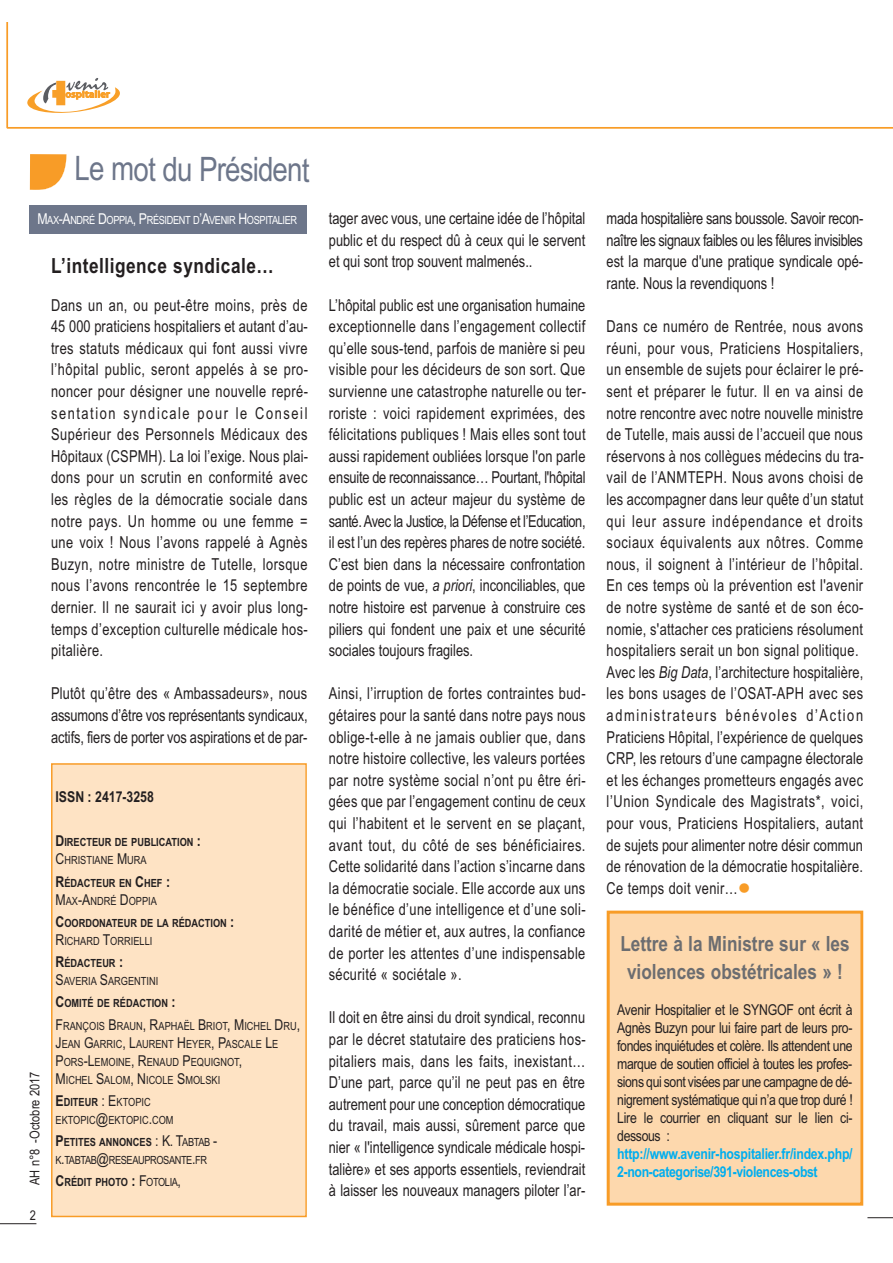
<style>
.page{position:relative;width:893px;height:1263px;background:#fff}
.page>*{position:absolute;margin:0;border:0;box-sizing:border-box;transform-origin:0 0}
.t1{font:33.75px "Arial Narrow";letter-spacing:-.035em;color:#6d768a}
.t2{font:700 21px/28.5px "Arial Narrow";color:#6c6d70;text-align:center}
.t3{font:700 21px "Arial Narrow";letter-spacing:.025em;color:#231f20}
.t4{font:16.5px/21.6px "Arial Narrow";letter-spacing:.02em;color:#231f20;text-align:justify;scale:.95 1}
.t5{font:15px/18px "Arial Narrow";letter-spacing:-.015em;color:#231f20;text-align:justify}
.t6{font:700 15px/18px "Arial Narrow";letter-spacing:-.015em;color:#00aeef}
.t7{font:700 15px "Arial Narrow";color:#231f20}
.t8{font:13.5px "Arial Narrow";color:#231f20}
.t9{font:11.25px/18px "Arial Narrow";color:#231f20}
.t10{font:700 11.25px/18px "Arial Narrow";color:#231f20}
.t11{font:11.25px/18px "Arial Narrow";letter-spacing:-.035em;color:#231f20}
.t12{font:11.25px "Arial Narrow";letter-spacing:-.035em;color:#fff}
.s1{font-size:15px}
.s2{font-weight:400;font-size:15px}
.s3{font-weight:400}
.s4{font-weight:700;font-size:15px}
.s5{font-weight:700}
.s6{font-style:italic}
.s7{color:#f89c27}
</style>
<div class="page">
<svg style="left:867px;top:1217px;width:26px;height:1px"></svg>
<svg style="left:6px;top:23px;width:887px;height:106px"></svg>
<svg style="left:27px;top:78px;width:94px;height:37px"></svg>
<svg style="left:30px;top:154px;width:37px;height:36px"></svg>
<div style="left:30px;top:205px;width:277px;height:29px;background:#6d768a"></div>
<div style="left:53px;top:765px;width:252px;height:451px;background:#fee3c4"></div>
<div style="left:51px;top:763px;width:256px;height:454px;border:2px solid #f89c27"></div>
<hr style="left:0;top:1223px;width:36px;height:1px;background:#231f20">
<div style="left:610px;top:914px;width:250px;height:288px;background:#fdd8ad"></div>
<div style="left:607px;top:911px;width:256px;height:294px;border:3px solid #f89c27"></div>
<h1 class="t1" style="left:75px;top:150px;width:236px">Le mot du Président</h1>
<p class="t12" style="left:37px;top:213px;width:261px"><span class="s1">M</span>AX<span class="s1">-A</span>NDRÉ <span class="s1">D</span>OPPIA<span class="s1">, P</span>RÉSIDENT D<span class="s1">’A</span>VENIR <span class="s1">H</span>OSPITALIER</p>
<p class="t3" style="left:51px;top:254px;width:224px">L’intelligence syndicale…</p>
<p class="t4" style="left:51px;top:294px;width:272px">Dans un an, ou peut-être moins, près de 45 000 praticiens hospitaliers et autant d’au&shy;tres statuts médicaux qui font aussi vivre l’hôpital public, seront appelés à se pro&shy;noncer pour désigner une nouvelle repré&shy;sentation syndicale pour le Conseil Supérieur des Personnels Médicaux des Hôpitaux (CSPMH). La loi l’exige. Nous plai&shy;dons pour un scrutin en conformité avec les règles de la démocratie sociale dans notre pays. Un homme ou une femme = une voix ! Nous l’avons rappelé à Agnès Buzyn, notre ministre de Tutelle, lorsque nous l’avons rencontrée le 15 septembre dernier. Il ne saurait ici y avoir plus long&shy;temps d’exception culturelle médicale hos&shy;pitalière.</p>
<p class="t4" style="left:51px;top:683px;width:272px">Plutôt qu’être des « Ambassadeurs», nous assumons d’être vos représentants syndicaux, actifs, fiers de porter vos aspirations et de par-</p>
<p class="t8" style="left:27px;top:1185px;width:115px;rotate:-90deg">AH n°8 -Octobre 2017</p>
<p class="t8" style="left:30px;top:1208px;width:8px">2</p>
<p class="t7" style="left:56px;top:788px;width:100px">ISSN : 2417-3258</p>
<p class="t10" style="left:56px;top:833px;width:147px"><span class="s1">D</span>IRECTEUR DE PUBLICATION <span class="s1">:<br></span><span class="s2">C</span><span class="s3">HRISTIANE</span> <span class="s2">M</span><span class="s3">URA</span></p>
<p class="t10" style="left:56px;top:874px;width:116px"><span class="s1">R</span>ÉDACTEUR EN <span class="s1">C</span>HEF <span class="s1">:<br></span><span class="s2">M</span><span class="s3">AX</span><span class="s2">-A</span><span class="s3">NDRÉ</span> <span class="s2">D</span><span class="s3">OPPIA</span></p>
<p class="t10" style="left:56px;top:914px;width:180px"><span class="s1">C</span>OORDONATEUR DE LA RÉDACTION <span class="s1">:<br></span><span class="s2">R</span><span class="s3">ICHARD</span> <span class="s2">T</span><span class="s3">ORRIELLI</span></p>
<p class="t9" style="left:56px;top:954px;width:104px"><span class="s4">R</span><span class="s5">ÉDACTEUR</span> <span class="s4">:<br></span><span class="s1">S</span>AVERIA <span class="s1">S</span>ARGENTINI</p>
<p class="t9" style="left:56px;top:992px;width:246px;line-height:22.2px"><span class="s4">C</span><span class="s5">OMITÉ DE RÉDACTION</span> <span class="s4">:<br></span><span class="s1">F</span>RANÇOIS <span class="s1">B</span>RAUN<span class="s1">, R</span>APHAËL <span class="s1">B</span>RIOT<span class="s1">, M</span>ICHEL <span class="s1">D</span>RU<span class="s1">,</span></p>
<p class="t9" style="left:56px;top:1035px;width:224px"><span class="s1">J</span>EAN <span class="s1">G</span>ARRIC<span class="s1">, L</span>AURENT <span class="s1">H</span>EYER<span class="s1">, P</span>ASCALE <span class="s1">L</span>E<br><span class="s1">P</span>ORS<span class="s1">-L</span>EMOINE<span class="s1">, R</span>ENAUD <span class="s1">P</span>EQUIGNOT<span class="s1">,<br>M</span>ICHEL <span class="s1">S</span>ALOM<span class="s1">, N</span>ICOLE <span class="s1">S</span>MOLSKI</p>
<p class="t9" style="left:56px;top:1093px;width:120px"><span class="s4">E</span><span class="s5">DITEUR</span> <span class="s1">: E</span>KTOPIC<br>EKTOPIC<span class="s1">@</span>EKTOPIC<span class="s1">.</span>COM</p>
<p class="t11" style="left:56px;top:1133px;width:163px"><span class="s4">P</span><span class="s5">ETITES ANNONCES</span> <span class="s1">: K. T</span>ABTAB <span class="s1">-<br></span>K<span class="s1">.</span>TABTAB<span class="s1">@</span>RESEAUPROSANTE<span class="s1">.</span>FR</p>
<p class="t10" style="left:56px;top:1173px;width:127px"><span class="s1">C</span>RÉDIT PHOTO <span class="s1">:</span> <span class="s2">F</span><span class="s3">OTOLIA</span><span class="s2">,</span></p>
<p class="t4" style="left:329px;top:208px;width:272px">tager avec vous, une certaine idée de l’hôpital public et du respect dû à ceux qui le servent et qui sont trop souvent malmenés..</p>
<p class="t4" style="left:329px;top:294px;width:272px">L’hôpital public est une organisation humaine exceptionnelle dans l’engagement collectif qu’elle sous-tend, parfois de manière si peu visible pour les décideurs de son sort. Que survienne une catastrophe naturelle ou ter&shy;roriste : voici rapidement exprimées, des félicitations publiques ! Mais elles sont tout aussi rapidement oubliées lorsque l'on parle ensuite de reconnaissance… Pourtant, l'hôpital public est un acteur majeur du système de santé. Avec la Justice, la Défense et l’Education, il est l’un des repères phares de notre société.<br>C’est bien dans la nécessaire confrontation de points de vue, <span class="s6">a priori</span>, inconciliables, que notre histoire est parvenue à construire ces piliers qui fondent une paix et une sécurité sociales toujours fragiles.</p>
<p class="t4" style="left:329px;top:683px;width:272px">Ainsi, l’irruption de fortes contraintes bud&shy;gétaires pour la santé dans notre pays nous oblige-t-elle à ne jamais oublier que, dans notre histoire collective, les valeurs portées par notre système social n’ont pu être éri&shy;gées que par l’engagement continu de ceux qui l’habitent et le servent en se plaçant, avant tout, du côté de ses bénéficiaires.<br>Cette solidarité dans l’action s’incarne dans la démocratie sociale. Elle accorde aux uns le bénéfice d’une intelligence et d’une soli&shy;darité de métier et, aux autres, la confiance de porter les attentes d’une indispensable sécurité « sociétale ».</p>
<p class="t4" style="left:329px;top:1007px;width:272px">Il doit en être ainsi du droit syndical, reconnu par le décret statutaire des praticiens hos&shy;pitaliers mais, dans les faits, inexistant… D’une part, parce qu’il ne peut pas en être autrement pour une conception démocratique du travail, mais aussi, sûrement parce que nier « l'intelligence syndicale médicale hospi&shy;talière» et ses apports essentiels, reviendrait à laisser les nouveaux managers piloter l’ar-</p>
<p class="t4" style="left:607px;top:208px;width:272px">mada hospitalière sans boussole. Savoir recon&shy;naître les signaux faibles ou les fêlures invisibles est la marque d'une pratique syndicale opé&shy;rante. Nous la revendiquons !</p>
<p class="t4" style="left:607px;top:316px;width:272px;text-align:left">Dans ce numéro de Rentrée, nous avons réuni, pour vous, Praticiens Hospitaliers, un ensemble de sujets pour éclairer le pré&shy;sent et préparer le futur. Il en va ainsi de notre rencontre avec notre nouvelle ministre de Tutelle, mais aussi de l’accueil que nous réservons à nos collègues médecins du tra&shy;vail de l’ANMTEPH. Nous avons choisi de les accompagner dans leur quête d’un statut qui leur assure indépendance et droits sociaux équivalents aux nôtres. Comme nous, il soignent à l’intérieur de l’hôpital.<br>En ces temps où la prévention est l'avenir de notre système de santé et de son éco&shy;nomie, s'attacher ces praticiens résolument hospitaliers serait un bon signal politique.<br>Avec les <span class="s6">Big Data</span>, l’architecture hospitalière, les bons usages de l’OSAT-APH avec ses administrateurs bénévoles d’Action Praticiens Hôpital, l’expérience de quelques CRP, les retours d’une campagne électorale et les échanges prometteurs engagés avec l’Union Syndicale des Magistrats*, voici, pour vous, Praticiens Hospitaliers, autant de sujets pour alimenter notre désir commun de rénovation de la démocratie hospitalière.<br>Ce temps doit venir…<span class="s7">●</span></p>
<p class="t2" style="left:620px;top:929px;width:231px">Lettre à la Ministre sur « les violences obstétricales » !</p>
<p class="t5" style="left:617px;top:1001px;width:237px">Avenir Hospitalier et le SYNGOF ont écrit à Agnès Buzyn pour lui faire part de leurs pro&shy;fondes inquiétudes et colère. Ils attendent une marque de soutien officiel à toutes les profes&shy;sions qui sont visées par une campagne de dé&shy;nigrement systématique qui n’a que trop duré !<br>Lire le courrier en cliquant sur le lien ci&shy;dessous :</p>
<p class="t6" style="left:617px;top:1145px;width:237px">http://www.avenir-hospitalier.fr/index.php/<br>2-non-categorise/391-violences-obst</p>
</div>
